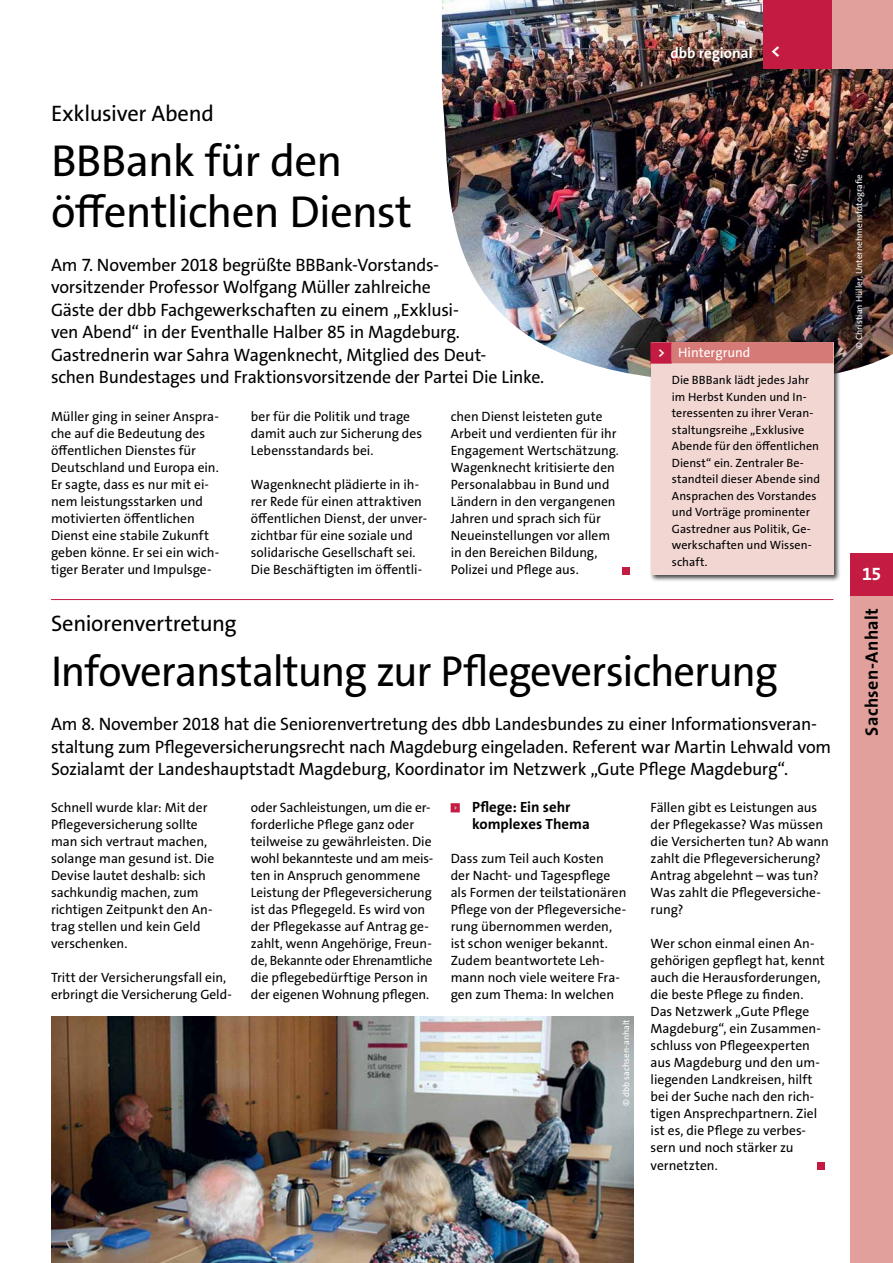
<style>
.page{position:relative;width:893px;height:1263px;background:#fff}
.page>*{position:absolute;margin:0;border:0;box-sizing:border-box;transform-origin:0 0}
.t1{font:45px/51px "The Sans Os F";letter-spacing:-.02em;color:#000}
.t2{font:43.5px "The Sans Os F";letter-spacing:-.025em;color:#000}
.t3{font:22.5px "The Sans Os F";letter-spacing:-.015em;color:#000}
.t4{font:18px/22.5px "The Sans Os F";letter-spacing:-.015em;color:#000}
.t5{font:700 18px "The Sans Os F";letter-spacing:.02em;color:#000}
.t6{font:700 18px "The Sans Os F";color:#fff}
.t7{font:700 15px "The Sans Os F";color:#fff}
.t8{font:700 14.85px/17px "The Sans Os F";color:#000}
.t9{font:13.5px/17px "The Sans Os F";color:#000}
.t10{font:13.5px "The Sans Os F";color:#fff}
.t11{font:12px/16.5px "The Sans Os F";letter-spacing:.005em;color:#000}
.t12{font:9px "The Sans Os F";letter-spacing:.01em;color:#fff}
.t13{font:5.85px "Top Numbers";color:#c31b41}
.s1{font-family:"Top Numbers";color:#c31b41}
</style>
<div class="page">
<div style="left:818px;top:1162px;width:7px;height:7px;background:#c31b41"></div>
<img style="left:51px;top:1016px;width:583px;height:247px">
<div style="left:622px;top:567px;width:7px;height:7px;background:#c31b41"></div>
<img style="left:442px;top:0;width:451px;height:377px">
<hr style="left:51px;top:599px;width:782px;height:1px;background:#c31b41">
<div style="left:649px;top:340px;width:192px;height:242px;background:#000;opacity:.75"></div>
<div style="left:651px;top:342px;width:182px;height:232px;background:#f1d6d2"></div>
<div style="left:671px;top:342px;width:162px;height:21px;background:#d67a77"></div>
<div style="left:655px;top:344px;width:17px;height:17px;background:#fff"></div>
<div style="left:850px;top:595px;width:43px;height:668px;background:#e1a09b"></div>
<div style="left:850px;top:553px;width:43px;height:42px;background:#c31b41"></div>
<div style="left:763px;top:0;width:130px;height:68px;background:#e1a09b"></div>
<div style="left:763px;top:0;width:68px;height:68px;background:#c31b41"></div>
<h3 class="t3" style="left:51px;top:99px;width:164px">Exklusiver Abend</h3>
<h1 class="t1" style="left:51px;top:136px;width:363px">BBBank für den öffentlichen Dienst</h1>
<p class="t4" style="left:51px;top:254px;width:495px">Am 7. November 2018 begrüßte BBBank-Vorstands-<br>vorsitzender Professor Wolfgang Müller zahlreiche<br>Gäste der dbb Fachgewerkschaften zu einem „Exklusi-<br>ven Abend“ in der Eventhalle Halber 85 in Magdeburg.<br>Gastrednerin war Sahra Wagenknecht, Mitglied des Deut-<br>schen Bundestages und Fraktionsvorsitzende der Partei Die Linke.</p>
<p class="t9" style="left:51px;top:408px;width:169px">Müller ging in seiner Anspra&shy;che auf die Bedeutung des öffentlichen Dienstes für<br>Deutschland und Europa ein.<br>Er sagte, dass es nur mit ei&shy;nem leistungsstarken und motivierten öffentlichen<br>Dienst eine stabile Zukunft geben könne. Er sei ein wich&shy;tiger Berater und Impulsge-</p>
<p class="t9" style="left:251px;top:408px;width:173px">ber für die Politik und trage damit auch zur Sicherung des<br>Lebensstandards bei.</p>
<p class="t9" style="left:451px;top:408px;width:170px">chen Dienst leisteten gute<br>Arbeit und verdienten für ihr<br>Engagement Wertschätzung.<br>Wagenknecht kritisierte den<br>Personalabbau in Bund und<br>Ländern in den vergangenen<br>Jahren und sprach sich für<br>Neueinstellungen vor allem in den Bereichen Bildung,<br>Polizei und Pflege aus.</p>
<p class="t9" style="left:251px;top:476px;width:178px">Wagenknecht plädierte in ih&shy;rer Rede für einen attraktiven öffentlichen Dienst, der unver&shy;zichtbar für eine soziale und solidarische Gesellschaft sei.<br>Die Beschäftigten im öffentli-</p>
<p class="t7" style="left:670px;top:44px;width:84px">dbb regional</p>
<h3 class="t6" style="left:771px;top:39px;width:11px">&lt;</h3>
<p class="t10" style="left:651px;top:344px;width:101px"><span class="s1">&lt;</span> Hintergrund</p>
<p class="t11" style="left:672px;top:372px;width:150px">Die BBBank lädt jedes Jahr im Herbst Kunden und In&shy;teressenten zu ihrer Veran&shy;staltungsreihe „Exklusive<br>Abende für den öffentlichen<br>Dienst“ ein. Zentraler Be&shy;standteil dieser Abende sind<br>Ansprachen des Vorstandes und Vorträge prominenter<br>Gastredner aus Politik, Ge&shy;werkschaften und Wissen&shy;schaft.</p>
<h3 class="t3" style="left:51px;top:609px;width:187px">Seniorenvertretung</h3>
<h2 class="t2" style="left:51px;top:644px;width:728px">Infoveranstaltung zur Pflegeversicherung</h2>
<p class="t4" style="left:51px;top:713px;width:782px">Am 8. November 2018 hat die Seniorenvertretung des dbb Landesbundes zu einer Informationsveran&shy;staltung zum Pflegeversicherungsrecht nach Magdeburg eingeladen. Referent war Martin Lehwald vom<br>Sozialamt der Landeshauptstadt Magdeburg, Koordinator im Netzwerk „Gute Pflege Magdeburg“.</p>
<p class="t9" style="left:51px;top:799px;width:165px">Schnell wurde klar: Mit der<br>Pflegeversicherung sollte man sich vertraut machen, solange man gesund ist. Die<br>Devise lautet deshalb: sich sachkundig machen, zum richtigen Zeitpunkt den An&shy;trag stellen und kein Geld verschenken.</p>
<p class="t9" style="left:51px;top:969px;width:182px">Tritt der Versicherungsfall ein, erbringt die Versicherung Geld-</p>
<p class="t9" style="left:251px;top:799px;width:184px">oder Sachleistungen, um die er&shy;forderliche Pflege ganz oder teilweise zu gewährleisten. Die wohl bekannteste und am meis&shy;ten in Anspruch genommene<br>Leistung der Pflegeversicherung ist das Pflegegeld. Es wird von der Pflegekasse auf Antrag ge&shy;zahlt, wenn Angehörige, Freun&shy;de, Bekannte oder Ehrenamtliche die pflegebedürftige Person in der eigenen Wohnung pflegen.</p>
<p class="t13" style="left:451px;top:803px;width:11px">&lt;</p>
<p class="t8" style="left:472px;top:799px;width:119px">Pflege: Ein sehr komplexes Thema</p>
<p class="t9" style="left:651px;top:799px;width:180px">Fällen gibt es Leistungen aus der Pflegekasse? Was müssen die Versicherten tun? Ab wann zahlt die Pflegeversicherung?<br>Antrag abgelehnt – was tun?<br>Was zahlt die Pflegeversiche&shy;rung?</p>
<p class="t9" style="left:651px;top:935px;width:176px">Wer schon einmal einen An&shy;gehörigen gepflegt hat, kennt auch die Herausforderungen, die beste Pflege zu finden.<br>Das Netzwerk „Gute Pflege<br>Magdeburg“, ein Zusammen&shy;schluss von Pflegeexperten aus Magdeburg und den um&shy;liegenden Landkreisen, hilft bei der Suche nach den rich&shy;tigen Ansprechpartnern. Ziel ist es, die Pflege zu verbes&shy;sern und noch stärker zu vernetzten.</p>
<p class="t9" style="left:451px;top:850px;width:177px">Dass zum Teil auch Kosten der Nacht- und Tagespflege als Formen der teilstationären<br>Pflege von der Pflegeversiche&shy;rung übernommen werden, ist schon weniger bekannt.<br>Zudem beantwortete Leh&shy;mann noch viele weitere Fra&shy;gen zum Thema: In welchen</p>
<p class="t12" style="left:620px;top:1106px;width:88px;rotate:-90deg">© dbb sachsen-anhalt</p>
<p class="t12" style="left:853px;top:349px;width:177px;rotate:-90deg">© Christian Hüller, Unternehmensfotografie</p>
<h3 class="t6" style="left:862px;top:562px;width:21px">15</h3>
<h3 class="t5" style="left:860px;top:736px;width:129px;rotate:-90deg">Sachsen-Anhalt</h3>
</div>
